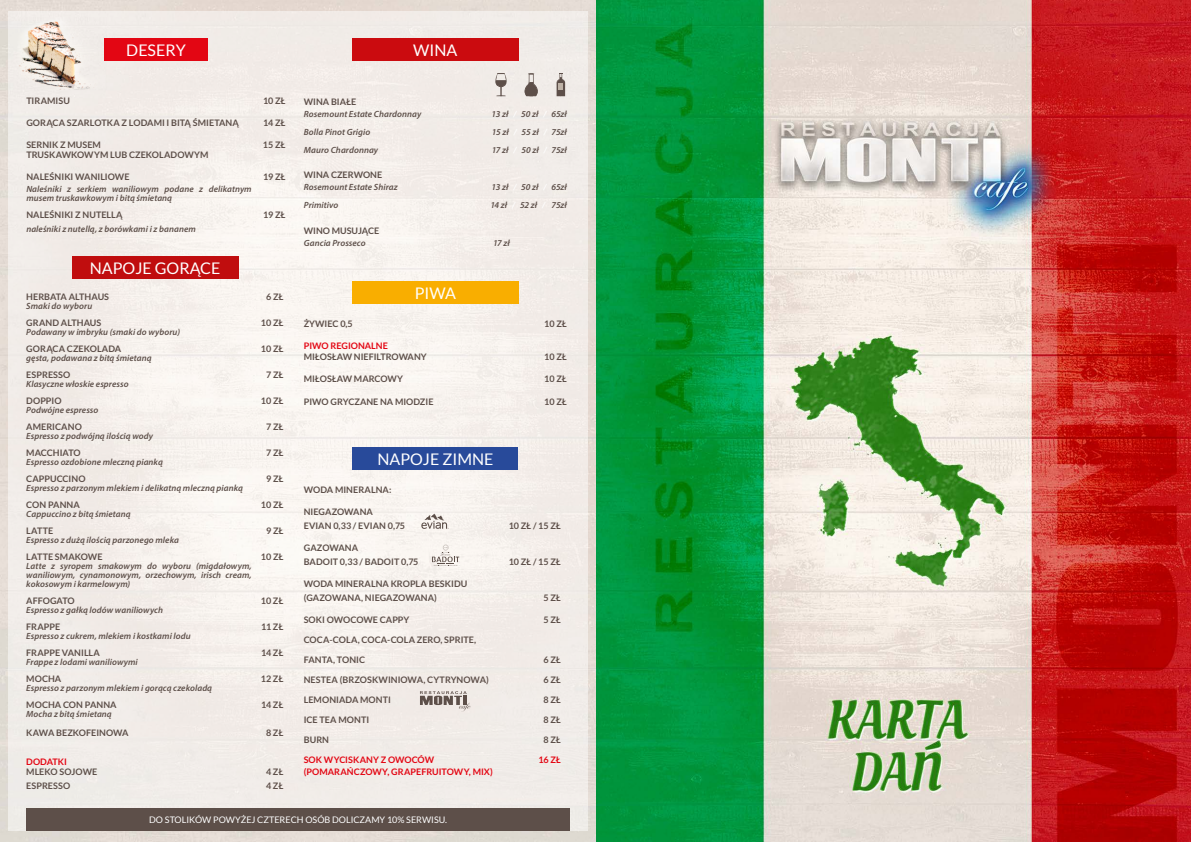
<style>
.page{position:relative;width:1191px;height:842px;background:#fff}
.page>*{position:absolute;margin:0;border:0;box-sizing:border-box;transform-origin:0 0}
.t1{font:16px "Lato";color:#fff}
.t2{font:italic 600 9px/9px "Myriad Pro";letter-spacing:.005em;color:#5d4f49}
.t3{font:700 9px/14px "Lato";color:#5d4f49}
.t4{font:700 9px "Lato";color:#e30613}
.t5{font:700 9px "Lato";letter-spacing:-.015em;color:#5d4f49}
.t6{font:9px "Lato";color:#fff}
.s1{color:#fff}
</style>
<div class="page">
<img style="left:0;top:0;width:1191px;height:842px">
<div style="left:9px;top:12px;width:579px;height:819px;background:#f2ede9"></div>
<div style="left:72px;top:257px;width:166px;height:22px;background:#c00d0e"></div>
<svg style="left:432px;top:544px;width:28px;height:22px"></svg>
<svg style="left:421px;top:514px;width:28px;height:15px"></svg>
<div style="left:353px;top:447px;width:165px;height:23px;background:#284a9a"></div>
<div style="left:104px;top:38px;width:104px;height:23px;background:#e30613"></div>
<div style="left:26px;top:808px;width:544px;height:23px;background:#5d4f49"></div>
<svg style="left:420px;top:691px;width:50px;height:21px"></svg>
<img style="left:19px;top:21px;width:71px;height:68px">
<div style="left:352px;top:281px;width:166px;height:23px;background:#f9ae00"></div>
<div style="left:352px;top:38px;width:166px;height:23px;background:#cb0b0f"></div>
<svg style="left:495px;top:73px;width:12px;height:23px"></svg>
<svg style="left:524px;top:73px;width:14px;height:23px"></svg>
<svg style="left:556px;top:73px;width:9px;height:23px"></svg>
<h1 class="t1" style="left:126px;top:41px;width:61px">DESERY</h1>
<p class="t3" style="left:26px;top:94px;width:45px">TIRAMISU</p>
<p class="t3" style="left:263px;top:94px;width:24px">10 ZŁ</p>
<p class="t3" style="left:26px;top:115px;width:214px">GORĄCA SZARLOTKA Z LODAMI I BITĄ ŚMIETANĄ</p>
<p class="t3" style="left:263px;top:115px;width:24px">14 ZŁ</p>
<p class="t3" style="left:26px;top:137px;width:76px">SERNIK Z MUSEM</p>
<p class="t3" style="left:263px;top:137px;width:24px">15 ZŁ</p>
<p class="t3" style="left:26px;top:148px;width:184px">TRUSKAWKOWYM LUB CZEKOLADOWYM</p>
<p class="t3" style="left:26px;top:169px;width:105px">NALEŚNIKI WANILIOWE</p>
<p class="t3" style="left:263px;top:169px;width:24px">19 ZŁ</p>
<p class="t2" style="left:26px;top:184px;width:227px">Naleśniki z serkiem waniliowym podane z delikatnym musem truskawkowym i bitą śmietaną</p>
<p class="t3" style="left:26px;top:207px;width:98px">NALEŚNIKI Z NUTELLĄ</p>
<p class="t3" style="left:263px;top:207px;width:24px">19 ZŁ</p>
<p class="t2" style="left:26px;top:224px;width:171px">naleśniki z nutellą, z borówkami i z bananem</p>
<h1 class="t1" style="left:90px;top:260px;width:132px">NAPOJE GORĄCE</h1>
<p class="t3" style="left:26px;top:289px;width:84px">HERBATA ALTHAUS</p>
<p class="t5" style="left:266px;top:291px;width:19px">6 ZŁ</p>
<p class="t2" style="left:26px;top:301px;width:67px">Smaki do wyboru</p>
<p class="t3" style="left:26px;top:315px;width:77px">GRAND ALTHAUS</p>
<p class="t5" style="left:261px;top:317px;width:24px">10 ZŁ</p>
<p class="t2" style="left:26px;top:327px;width:155px">Podawany w imbryku (smaki do wyboru)</p>
<p class="t3" style="left:26px;top:341px;width:97px">GORĄCA CZEKOLADA</p>
<p class="t5" style="left:261px;top:343px;width:24px">10 ZŁ</p>
<p class="t2" style="left:26px;top:353px;width:127px">gęsta, podawana z bitą śmietaną</p>
<p class="t3" style="left:26px;top:367px;width:45px">ESPRESSO</p>
<p class="t5" style="left:266px;top:369px;width:19px">7 ZŁ</p>
<p class="t2" style="left:26px;top:379px;width:104px">Klasyczne włoskie espresso</p>
<p class="t3" style="left:26px;top:393px;width:37px">DOPPIO</p>
<p class="t5" style="left:261px;top:395px;width:24px">10 ZŁ</p>
<p class="t2" style="left:26px;top:405px;width:74px">Podwójne espresso</p>
<p class="t3" style="left:26px;top:419px;width:57px">AMERICANO</p>
<p class="t5" style="left:266px;top:421px;width:19px">7 ZŁ</p>
<p class="t2" style="left:26px;top:431px;width:128px">Espresso z podwójną ilością wody</p>
<p class="t3" style="left:26px;top:445px;width:56px">MACCHIATO</p>
<p class="t5" style="left:266px;top:447px;width:19px">7 ZŁ</p>
<p class="t2" style="left:26px;top:457px;width:138px">Espresso ozdobione mleczną pianką</p>
<p class="t3" style="left:26px;top:471px;width:61px">CAPPUCCINO</p>
<p class="t5" style="left:266px;top:473px;width:19px">9 ZŁ</p>
<p class="t2" style="left:26px;top:483px;width:218px">Espresso z parzonym mlekiem i delikatną mleczną pianką</p>
<p class="t3" style="left:26px;top:497px;width:55px">CON PANNA</p>
<p class="t5" style="left:261px;top:499px;width:24px">10 ZŁ</p>
<p class="t2" style="left:26px;top:509px;width:106px">Cappuccino z bitą śmietaną</p>
<p class="t3" style="left:26px;top:523px;width:28px">LATTE</p>
<p class="t5" style="left:266px;top:525px;width:19px">9 ZŁ</p>
<p class="t2" style="left:26px;top:535px;width:154px">Espresso z dużą ilością parzonego mleka</p>
<p class="t3" style="left:26px;top:549px;width:78px">LATTE SMAKOWE</p>
<p class="t5" style="left:261px;top:551px;width:24px">10 ZŁ</p>
<p class="t2" style="left:26px;top:561px;width:227px;text-align:justify">Latte z syropem smakowym do wyboru (migdałowym, waniliowym, cynamonowym, orzechowym, irisch cream, kokosowym i karmelowym)</p>
<p class="t3" style="left:26px;top:593px;width:50px">AFFOGATO</p>
<p class="t5" style="left:261px;top:595px;width:24px">10 ZŁ</p>
<p class="t2" style="left:26px;top:605px;width:138px">Espresso z gałką lodów waniliowych</p>
<p class="t3" style="left:26px;top:619px;width:35px">FRAPPE</p>
<p class="t5" style="left:261px;top:621px;width:24px">11 ZŁ</p>
<p class="t2" style="left:26px;top:631px;width:166px">Espresso z cukrem, mlekiem i kostkami lodu</p>
<p class="t3" style="left:26px;top:645px;width:75px">FRAPPE VANILLA</p>
<p class="t5" style="left:261px;top:647px;width:24px">14 ZŁ</p>
<p class="t2" style="left:26px;top:657px;width:113px">Frappe z lodami waniliowymi</p>
<p class="t3" style="left:26px;top:671px;width:37px">MOCHA</p>
<p class="t5" style="left:261px;top:673px;width:24px">12 ZŁ</p>
<p class="t2" style="left:26px;top:683px;width:187px">Espresso z parzonym mlekiem i gorącą czekoladą</p>
<p class="t3" style="left:26px;top:697px;width:92px">MOCHA CON PANNA</p>
<p class="t5" style="left:261px;top:699px;width:24px">14 ZŁ</p>
<p class="t2" style="left:26px;top:709px;width:87px">Mocha z bitą śmietaną</p>
<p class="t3" style="left:26px;top:725px;width:104px">KAWA BEZKOFEINOWA</p>
<p class="t5" style="left:266px;top:727px;width:19px">8 ZŁ</p>
<p class="t4" style="left:26px;top:756px;width:42px">DODATKI</p>
<p class="t3" style="left:26px;top:765px;width:72px">MLEKO SOJOWE</p>
<p class="t3" style="left:266px;top:765px;width:19px">4ZŁ</p>
<p class="t3" style="left:26px;top:779px;width:45px">ESPRESSO</p>
<p class="t5" style="left:266px;top:781px;width:19px">4 ZŁ</p>
<h1 class="t1" style="left:413px;top:41px;width:46px">WINA</h1>
<p class="t3" style="left:304px;top:94px;width:54px">WINA BIAŁE</p>
<p class="t2" style="left:304px;top:109px;width:119px">Rosemount Estate Chardonnay</p>
<p class="t2" style="left:491px;top:109px;width:77px">13 zł <span class="s1">/</span> 50 zł <span class="s1">/</span> 65zł</p>
<p class="t2" style="left:304px;top:127px;width:68px">Bolla Pinot Grigio</p>
<p class="t2" style="left:492px;top:127px;width:77px">15 zł <span class="s1">/</span> 55 zł <span class="s1">/</span> 75zł</p>
<p class="t2" style="left:304px;top:145px;width:76px">Mauro Chardonnay</p>
<p class="t2" style="left:492px;top:145px;width:77px">17 zł <span class="s1">/</span> 50 zł <span class="s1">/</span> 75zł</p>
<p class="t3" style="left:304px;top:168px;width:80px">WINA CZERWONE</p>
<p class="t2" style="left:304px;top:183px;width:95px">Rosemount Estate Shiraz</p>
<p class="t2" style="left:491px;top:183px;width:77px">13 zł <span class="s1">/</span> 50 zł <span class="s1">/</span> 65zł</p>
<p class="t2" style="left:304px;top:201px;width:36px">Primitivo</p>
<p class="t2" style="left:490px;top:201px;width:78px">14 zł <span class="s1">/</span> 52 zł <span class="s1">/</span> 75zł</p>
<p class="t3" style="left:304px;top:224px;width:77px">WINO MUSUJĄCE</p>
<p class="t2" style="left:304px;top:238px;width:63px">Gancia Prosseco</p>
<p class="t2" style="left:493px;top:238px;width:18px">17 zł</p>
<h1 class="t1" style="left:415px;top:284px;width:43px">PIWA</h1>
<p class="t3" style="left:304px;top:316px;width:51px">ŻYWIEC 0,5</p>
<p class="t3" style="left:544px;top:316px;width:24px">10 ZŁ</p>
<p class="t4" style="left:304px;top:340px;width:86px">PIWO REGIONALNE</p>
<p class="t3" style="left:304px;top:349px;width:124px">MIŁOSŁAW NIEFILTROWANY</p>
<p class="t3" style="left:544px;top:349px;width:24px">10 ZŁ</p>
<p class="t3" style="left:304px;top:372px;width:101px">MIŁOSŁAW MARCOWY</p>
<p class="t3" style="left:544px;top:372px;width:24px">10 ZŁ</p>
<p class="t3" style="left:304px;top:395px;width:131px">PIWO GRYCZANE NA MIODZIE</p>
<p class="t3" style="left:544px;top:395px;width:24px">10 ZŁ</p>
<h1 class="t1" style="left:377px;top:450px;width:118px">NAPOJE ZIMNE</h1>
<p class="t3" style="left:304px;top:483px;width:89px">WODA MINERALNA:</p>
<p class="t3" style="left:304px;top:505px;width:103px">NIEGAZOWANA<br>EVIAN 0,33 / EVIAN 0,75</p>
<p class="t3" style="left:304px;top:541px;width:116px">GAZOWANA<br>BADOIT 0,33 / BADOIT 0,75</p>
<p class="t3" style="left:304px;top:577px;width:165px">WODA MINERALNA KROPLA BESKIDU (GAZOWANA, NIEGAZOWANA)</p>
<p class="t3" style="left:509px;top:519px;width:53px">10ZŁ/15ZŁ</p>
<p class="t3" style="left:509px;top:555px;width:53px">10ZŁ/15ZŁ</p>
<p class="t3" style="left:543px;top:591px;width:19px">5ZŁ</p>
<p class="t3" style="left:304px;top:613px;width:107px">SOKI OWOCOWE CAPPY</p>
<p class="t3" style="left:543px;top:613px;width:19px">5ZŁ</p>
<p class="t3" style="left:304px;top:633px;width:174px">COCA-COLA, COCA-COLA ZERO, SPRITE,</p>
<p class="t3" style="left:304px;top:653px;width:63px">FANTA, TONIC</p>
<p class="t3" style="left:543px;top:653px;width:19px">6ZŁ</p>
<p class="t3" style="left:304px;top:673px;width:187px">NESTEA (BRZOSKWINIOWA, CYTRYNOWA)</p>
<p class="t3" style="left:543px;top:673px;width:19px">6ZŁ</p>
<p class="t3" style="left:304px;top:693px;width:89px">LEMONIADA MONTI</p>
<p class="t3" style="left:543px;top:693px;width:19px">8ZŁ</p>
<p class="t3" style="left:304px;top:713px;width:67px">ICE TEA MONTI</p>
<p class="t3" style="left:543px;top:713px;width:19px">8ZŁ</p>
<p class="t3" style="left:304px;top:733px;width:27px">BURN</p>
<p class="t3" style="left:543px;top:733px;width:19px">8ZŁ</p>
<p class="t4" style="left:304px;top:755px;width:132px">SOK WYCISKANY Z OWOCÓW</p>
<p class="t4" style="left:538px;top:755px;width:24px">16 ZŁ</p>
<p class="t4" style="left:304px;top:767px;width:191px">(POMARAŃCZOWY, GRAPEFRUITOWY, MIX)</p>
<p class="t6" style="left:149px;top:815px;width:299px">DO STOLIKÓW POWYŻEJ CZTERECH OSÓB DOLICZAMY 10% SERWISU.</p>
</div>
